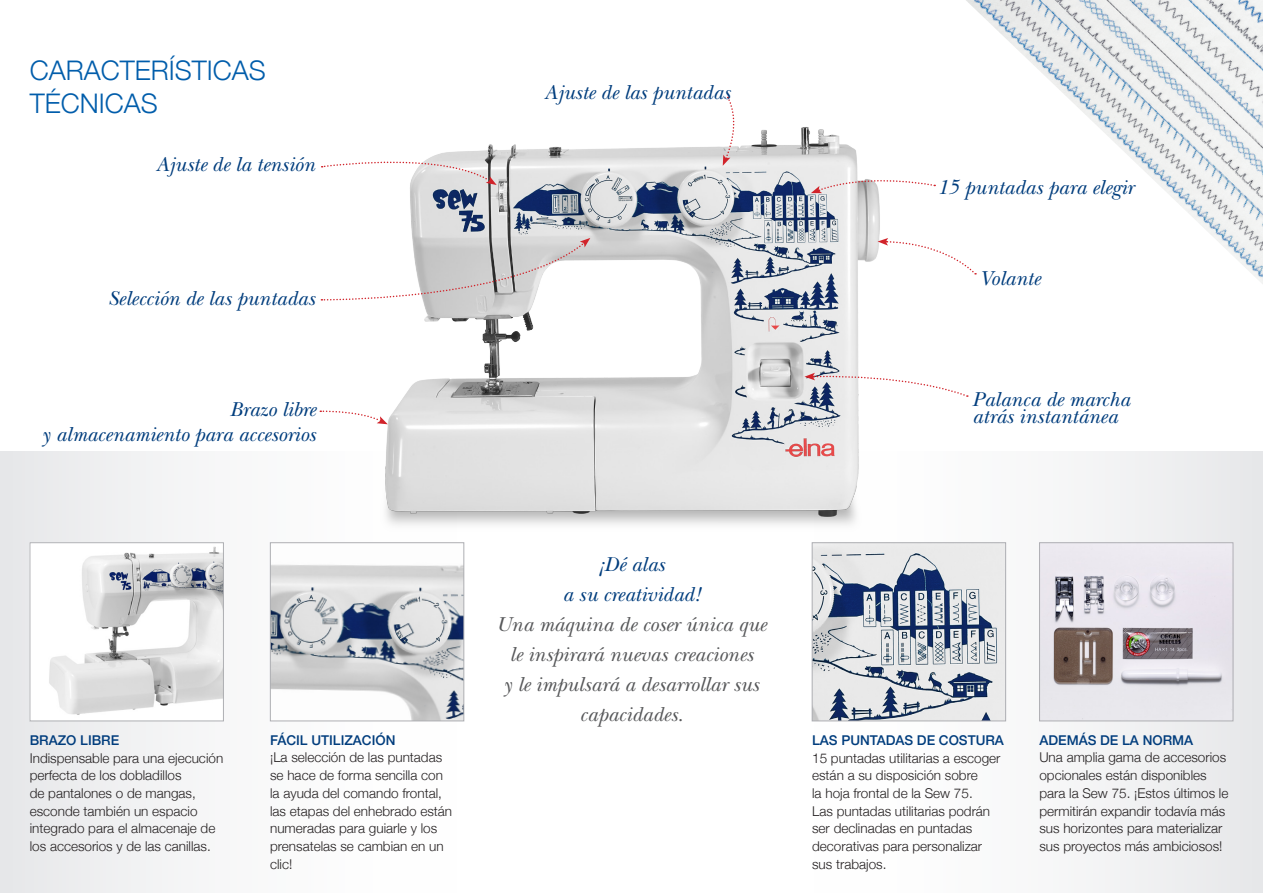
<style>
.page{position:relative;width:1263px;height:893px;background:#fff}
.page>*{position:absolute;margin:0;border:0;box-sizing:border-box;transform-origin:0 0}
.t1{font:300 27px/33px "Helvetica Neue";color:#015dab}
.t2{font:italic 21px/30px "New Baskerville";color:#013d7d;text-align:center}
.t3{font:italic 21px/30px "New Baskerville";color:#57585a;text-align:center}
.t4{font:300 13.5px/17.7px "Helvetica Neue";color:#231f20}
.t5{font:500 13.5px "Helvetica Neue";color:#013d7d}
</style>
<div class="page">
<svg style="left:811px;top:452px;width:452px;height:441px;fill:#f6f7f7"></svg>
<div style="left:0;top:452px;width:780px;height:441px;background:linear-gradient(to right,#eeeff0,#fff)"></div>
<img style="left:966px;top:0;width:297px;height:284px">
<img style="left:352px;top:127px;width:557px;height:428px">
<img style="left:814px;top:544px;width:190px;height:175px">
<div style="left:812px;top:542px;width:194px;height:179px;border:1px solid #aeafb3"></div>
<img style="left:32px;top:544px;width:190px;height:175px">
<div style="left:30px;top:542px;width:194px;height:179px;border:1px solid #aeafb3"></div>
<img style="left:272px;top:544px;width:190px;height:175px">
<div style="left:270px;top:542px;width:194px;height:179px;border:1px solid #aeafb3"></div>
<img style="left:1041px;top:544px;width:190px;height:175px">
<div style="left:1039px;top:542px;width:194px;height:179px;border:1px solid #aeafb3"></div>
<svg style="left:877px;top:238px;width:99px;height:37px"></svg>
<svg style="left:804px;top:373px;width:164px;height:24px"></svg>
<svg style="left:322px;top:153px;width:175px;height:32px"></svg>
<svg style="left:321px;top:238px;width:269px;height:63px"></svg>
<svg style="left:320px;top:410px;width:68px;height:14px"></svg>
<svg style="left:723px;top:97px;width:16px;height:69px"></svg>
<svg style="left:811px;top:175px;width:124px;height:18px"></svg>
<h1 class="t1" style="left:30px;top:52px;width:193px">Características técnicas</h1>
<h2 class="t2" style="left:156px;top:149px;width:161px">Ajuste de la tensión</h2>
<h2 class="t2" style="left:108px;top:283px;width:208px">Selección de las puntadas</h2>
<h2 class="t2" style="left:42px;top:397px;width:275px;line-height:25.2px;text-align:right">Brazo libre<br>y almacenamiento para accesorios</h2>
<p class="t5" style="left:30px;top:729px;width:91px">BRAZO LIBRE</p>
<p class="t4" style="left:30px;top:748px;width:195px">Indispensable para una ejecución perfecta de los dobladillos<br>de pantalones o de mangas, esconde también un espacio integrado para el almacenaje de los accesorios y de las canillas.</p>
<p class="t5" style="left:270px;top:729px;width:127px">FÁCIL UTILIZACIÓN</p>
<p class="t4" style="left:270px;top:748px;width:184px">¡La selección de las puntadas se hace de forma sencilla con la ayuda del comando frontal, las etapas del enhebrado están numeradas para guiarle y los prensatelas se cambian en un clic!</p>
<h2 class="t2" style="left:544px;top:77px;width:188px">Ajuste de las puntadas</h2>
<h2 class="t2" style="left:937px;top:172px;width:198px">15 puntadas para elegir</h2>
<h2 class="t2" style="left:979px;top:264px;width:62px">Volante</h2>
<h2 class="t2" style="left:972px;top:390px;width:159px;line-height:17.7px;text-align:left">Palanca de marcha atrás instantánea</h2>
<h2 class="t2" style="left:563px;top:549px;width:139px">¡Dé alas<br>a su creatividad!</h2>
<h2 class="t3" style="left:497px;top:609px;width:271px">Una máquina de coser única que le inspirará nuevas creaciones<br>y le impulsará a desarrollar sus capacidades.</h2>
<p class="t5" style="left:812px;top:729px;width:193px">LAS PUNTADAS DE COSTURA</p>
<p class="t4" style="left:812px;top:748px;width:190px">15 puntadas utilitarias a escoger están a su disposición sobre<br>la hoja frontal de la Sew 75.<br>Las puntadas utilitarias podrán ser declinadas en puntadas decorativas para personalizar sus trabajos.</p>
<p class="t5" style="left:1039px;top:729px;width:155px">ADEMÁS DE LA NORMA</p>
<p class="t4" style="left:1039px;top:748px;width:191px">Una amplia gama de accesorios opcionales están disponibles para la Sew 75. ¡Estos últimos le permitirán expandir todavía más sus horizontes para materializar sus proyectos más ambiciosos!</p>
</div>
